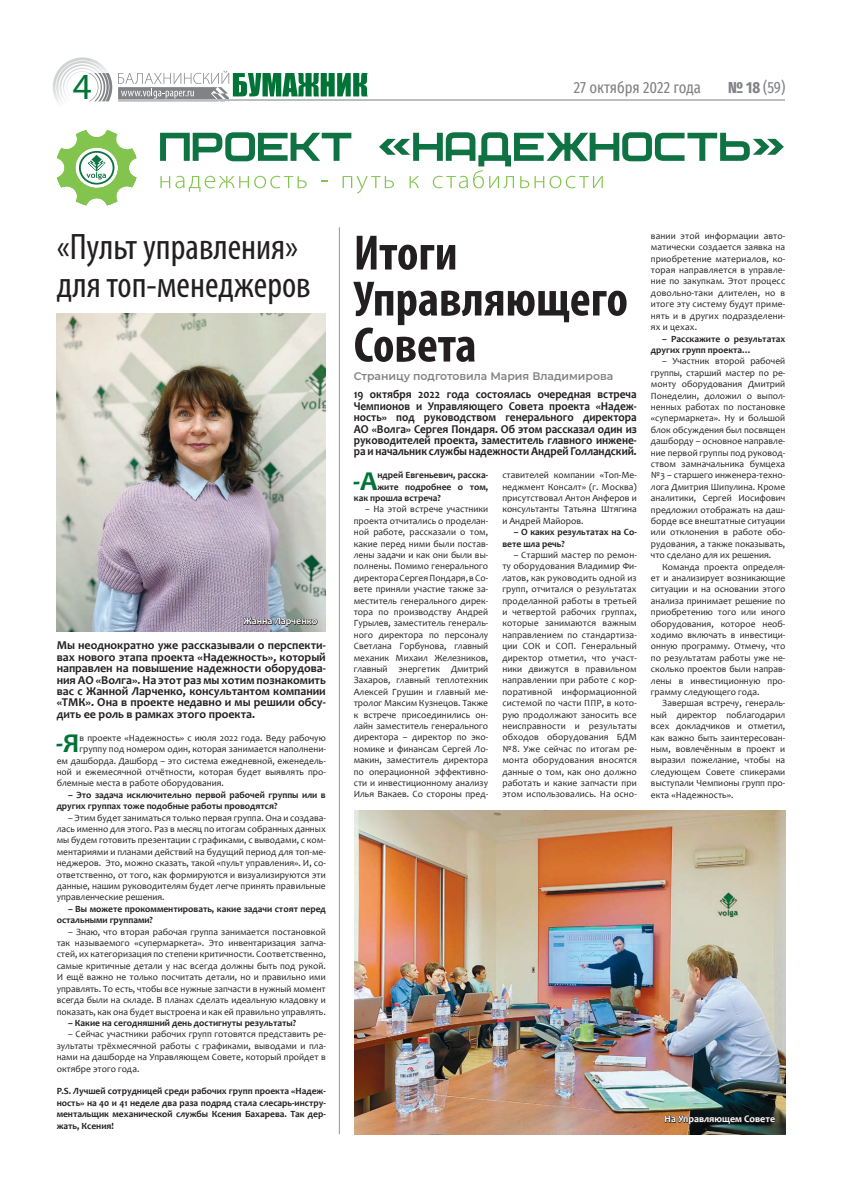
<style>
.page{position:relative;width:842px;height:1191px;background:#fff}
.page>*{position:absolute;margin:0;border:0;box-sizing:border-box;transform-origin:0 0}
.t1{font:700 condensed 50px/46px "Myriad Pro";color:#231f20}
.t2{font:condensed 37px/38px "Myriad Pro";color:#231f20}
.t3{font:37px "Myriad Pro";color:#007437}
.t4{font:700 27.4px "Candara";color:#007437}
.t5{font:extra-condensed 16px "Fira Sans";letter-spacing:-.005em;color:#808285}
.t6{font:700 12px/11.4px "Candara";color:#231f20;text-align:justify}
.t7{font:700 12px/11.4px "Candara";color:#231f20;text-align:justify;scale:.94 1}
.t8{font:600 11px "Montserrat";color:#808285}
.t9{font:700 10px "Candara";color:#fff}
.t10{font:9.5px/11.4px "Candara";color:#231f20;text-align:justify}
.t11{font:700 9.5px/11.4px "Candara";color:#231f20}
.s1{font-weight:700}
</style>
<div class="page">
<svg style="left:53px;top:57px;width:59px;height:46px"></svg>
<svg style="left:118px;top:71px;width:250px;height:28px"></svg>
<hr style="left:118px;top:99px;width:666px;height:2px;background:#bcbdc0">
<hr style="left:339px;top:227px;width:1px;height:907px;background:#939598">
<svg style="left:160px;top:132px;width:624px;height:62px"></svg>
<svg style="left:57px;top:130px;width:79px;height:75px"></svg>
<img style="left:57px;top:313px;width:269px;height:318px">
<img style="left:354px;top:811px;width:431px;height:323px">
<svg style="left:242px;top:607px;width:76px;height:20px;background:#83868d"></svg>
<svg style="left:664px;top:1114px;width:112px;height:11px"></svg>
<h2 class="t3" style="left:73px;top:63px;width:20px">4</h2>
<h3 class="t5" style="left:574px;top:76px;width:129px">27 октября 2022 года</h3>
<h3 class="t5" style="left:728px;top:76px;width:59px"><span class="s1">№ 18</span> (59)</h3>
<h2 class="t2" style="left:57px;top:227px;width:256px">«Пульт управления» для топ-менеджеров</h2>
<p class="t9" style="left:243px;top:614px;width:75px">Жанна Ларченко</p>
<p class="t6" style="left:57px;top:639px;width:271px">Мы неоднократно уже рассказывали о перспекти&shy;вах нового этапа проекта «Надежность», который направлен на повышение надежности оборудова&shy;ния АО «Волга». На этот раз мы хотим познакомить вас с Жанной Ларченко, консультантом компании «ТМК». Она в проекте недавно и мы решили обсу&shy;дить ее роль в рамках этого проекта.</p>
<h3 class="t4" style="left:56px;top:726px;width:25px">-Я</h3>
<p class="t10" style="left:79px;top:732px;width:248px">в проекте «Надежность» с июля 2022 года. Веду рабочую</p>
<p class="t10" style="left:79px;top:743px;width:248px">группу под номером один, которая занимается наполнени-</p>
<p class="t10" style="left:57px;top:754px;width:271px">ем дашборда. Дашборд – это система ежедневной, еженедель-</p>
<p class="t10" style="left:57px;top:766px;width:271px">ной и ежемесячной отчётности, которая будет выявлять про-</p>
<p class="t10" style="left:57px;top:777px;width:169px">блемные места в работе оборудования.</p>
<p class="t11" style="left:57px;top:789px;width:271px;text-indent:11px">– Это задача исключительно первой рабочей группы или в других группах тоже подобные работы проводятся?</p>
<p class="t10" style="left:57px;top:811px;width:271px;text-indent:11px">– Этим будет заниматься только первая группа. Она и создава&shy;лась именно для этого. Раз в месяц по итогам собранных данных мы будем готовить презентации с графиками, с выводами, с ком&shy;ментариями и планами действий на будущий период для топ-ме&shy;неджеров. Это, можно сказать, такой «пульт управления». И, со&shy;ответственно, от того, как формируются и визуализируются эти данные, нашим руководителям будет легче принять правильные управленческие решения.</p>
<p class="t11" style="left:57px;top:903px;width:271px;text-indent:11px">– Вы можете прокомментировать, какие задачи стоят перед остальными группами?</p>
<p class="t10" style="left:57px;top:925px;width:271px;text-indent:11px">– Знаю, что вторая рабочая группа занимается постановкой так называемого «супермаркета». Это инвентаризация запча&shy;стей, их категоризация по степени критичности. Соответственно, самые критичные детали у нас всегда должны быть под рукой.<br>И ещё важно не только посчитать детали, но и правильно ими управлять. То есть, чтобы все нужные запчасти в нужный момент всегда были на складе. В планах сделать идеальную кладовку и показать, как она будет выстроена и как ей правильно управлять.</p>
<p class="t11" style="left:68px;top:1017px;width:230px">– Какие на сегодняшний день достигнуты результаты?</p>
<p class="t10" style="left:57px;top:1028px;width:271px;text-indent:11px">– Сейчас участники рабочих групп готовятся представить ре&shy;зультаты трёхмесячной работы с графиками, выводами и пла&shy;нами на дашборде на Управляющем Совете, который пройдет в октябре этого года.</p>
<p class="t11" style="left:57px;top:1085px;width:271px;text-align:justify">P.S. Лучшей сотрудницей среди рабочих групп проекта «Надеж&shy;ность» на 40 и 41 неделе два раза подряд стала слесарь-инстру&shy;ментальщик механической службы Ксения Бахарева. Так дер&shy;жать, Ксения!</p>
<h1 class="t1" style="left:354px;top:229px;width:276px">Итоги<br>Управляющего<br>Совета</h1>
<p class="t8" style="left:354px;top:369px;width:261px">Страницу подготовила Мария Владимирова</p>
<p class="t7" style="left:354px;top:389px;width:302px">19 октября 2022 года состоялась очередная встреча Чемпионов и Управляющего Совета проекта «Надеж&shy;ность» под руководством генерального директора АО «Волга» Сергея Пондаря. Об этом рассказал один из руководителей проекта, заместитель главного инжене&shy;ра и начальник службы надежности Андрей Голландский.</p>
<h3 class="t4" style="left:353px;top:463px;width:26px">-А</h3>
<p class="t11" style="left:377px;top:469px;width:112px">ндрей Евгеньевич, расска-</p>
<p class="t11" style="left:377px;top:480px;width:112px">жите подробнее о том,</p>
<p class="t11" style="left:354px;top:492px;width:89px">как прошла встреча?</p>
<p class="t10" style="left:354px;top:503px;width:136px;text-indent:11px">– На этой встрече участники проекта отчитались о проделан&shy;ной работе, рассказали о том, какие перед ними были постав&shy;лены задачи и как они были вы&shy;полнены. Помимо генерального директора Сергея Пондаря, в Со&shy;вете приняли участие также за&shy;меститель генерального дирек&shy;тора по производству Андрей Гурылев, заместитель генераль&shy;ного директора по персоналу Светлана Горбунова, главный механик Михаил Железников, главный энергетик Дмитрий Захаров, главный теплотехник Алексей Грушин и главный ме&shy;тролог Максим Кузнецов. Также к встрече присоединились он&shy;лайн заместитель генерального директора – директор по эко&shy;номике и финансам Сергей Ло&shy;макин, заместитель директора по операционной эффективно&shy;сти и инвестиционному анализу Илья Вакаев. Со стороны пред-</p>
<p class="t10" style="left:502px;top:469px;width:136px">ставителей компании «Топ-Ме&shy;неджмент Консалт» (г. Москва) присутствовал Антон Анферов и консультанты Татьяна Штягина и Андрей Майоров.</p>
<p class="t11" style="left:502px;top:526px;width:136px;text-indent:11px">– О каких результатах на Со&shy;вете шла речь?</p>
<p class="t10" style="left:502px;top:549px;width:136px;text-indent:11px">– Старший мастер по ремон&shy;ту оборудования Владимир Фи&shy;латов, как руководить одной из групп, отчитался о результатах проделанной работы в третьей и четвертой рабочих группах, которые занимаются важным направлением по стандартиза&shy;ции СОК и СОП. Генеральный директор отметил, что участ&shy;ники движутся в правильном направлении при работе с кор&shy;поративной информационной системой по части ППР, в кото&shy;рую продолжают заносить все неисправности и результаты обходов оборудования БДМ №8. Уже сейчас по итогам ре&shy;монта оборудования вносятся данные о том, как оно должно работать и какие запчасти при этом использовались. На осно-</p>
<p class="t10" style="left:651px;top:230px;width:136px">вании этой информации авто&shy;матически создается заявка на приобретение материалов, ко&shy;торая направляется в управле&shy;ние по закупкам. Этот процесс довольно-таки длителен, но в итоге эту систему будут приме&shy;нять и в других подразделени&shy;ях и цехах.</p>
<p class="t11" style="left:651px;top:332px;width:136px;text-indent:11px">– Расскажите о результатах других групп проекта…</p>
<p class="t10" style="left:651px;top:355px;width:136px;text-indent:11px">– Участник второй рабочей группы, старший мастер по ре&shy;монту оборудования Дмитрий Понеделин, доложил о выпол&shy;ненных работах по постановке «супермаркета». Ну и большой блок обсуждения был посвящен дашборду – основное направле&shy;ние первой группы под руковод&shy;ством замначальника бумцеха №3 – старшего инженера-техно&shy;лога Дмитрия Шипулина. Кроме аналитики, Сергей Иосифович предложил отображать на даш&shy;борде все внештатные ситуации или отклонения в работе обо&shy;рудования, а также показывать, что сделано для их решения.</p>
<p class="t10" style="left:651px;top:561px;width:136px;text-indent:11px">Команда проекта определя&shy;ет и анализирует возникающие ситуации и на основании этого анализа принимает решение по приобретению того или иного оборудования, которое необ&shy;ходимо включать в инвестици&shy;онную программу. Отмечу, что по результатам работы уже не&shy;сколько проектов были направ&shy;лены в инвестиционную про&shy;грамму следующего года.</p>
<p class="t10" style="left:651px;top:697px;width:136px;text-indent:11px">Завершая встречу, генераль&shy;ный директор поблагодарил всех докладчиков и отметил, как важно быть заинтересован&shy;ным, вовлечённым в проект и выразил пожелание, чтобы на следующем Совете спикерами выступали Чемпионы групп про&shy;екта «Надежность».</p>
<p class="t9" style="left:664px;top:1112px;width:112px">На Управляющем Совете</p>
</div>
